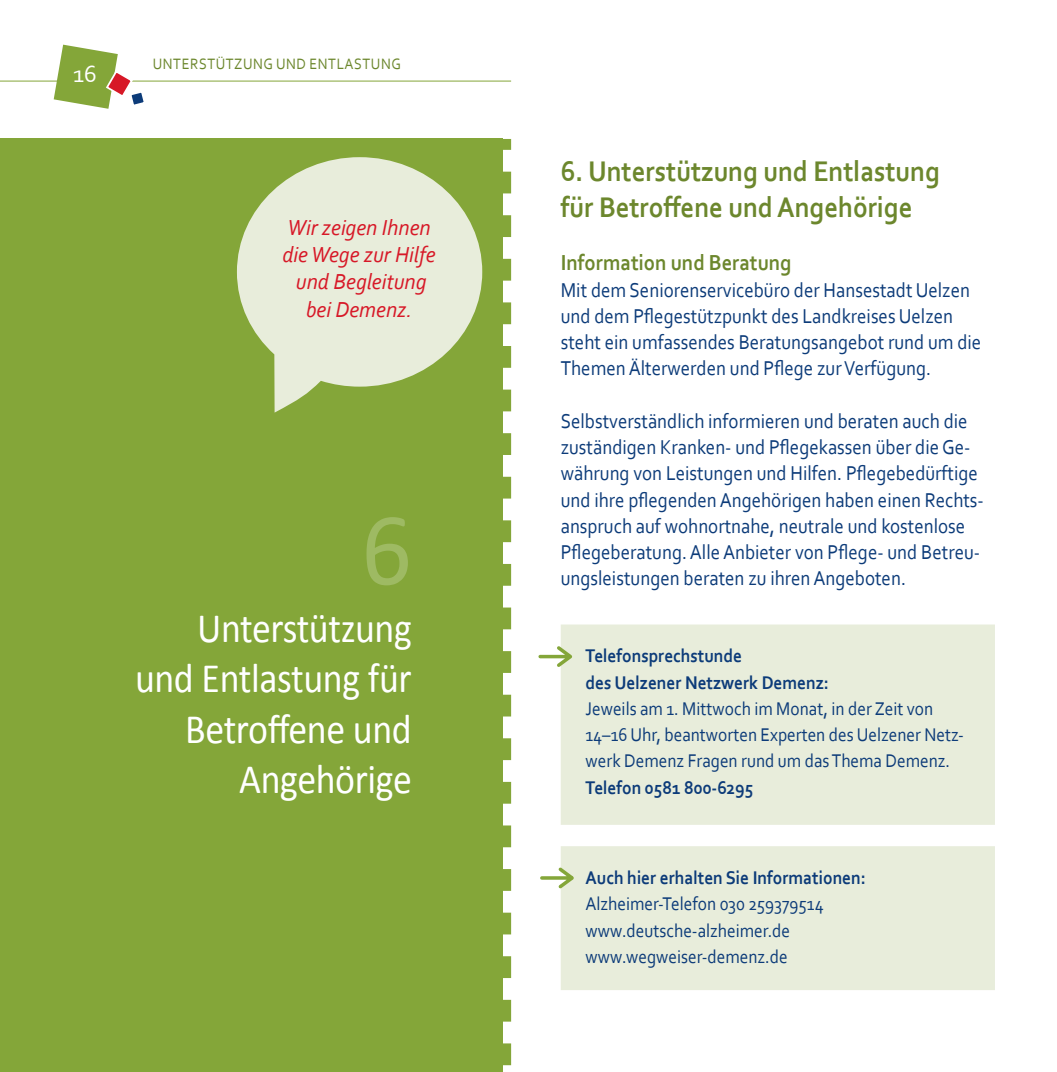
<style>
.page{position:relative;width:1057px;height:1072px;background:#fff}
.page>*{position:absolute;margin:0;border:0;box-sizing:border-box;transform-origin:0 0}
.t1{font:105px "Calibri";color:#9eba63;scale:.95 1}
.t2{font:42px/50.4px "Calibri";letter-spacing:-.01em;color:#fff;text-align:right;scale:.9 1}
.t3{font:700 29.75px/35.7px "Corbel";color:#6c872d;scale:.9 1}
.t4{font:24.5px "Corbel";color:#fff}
.t5{font:italic 22.75px/27.3px "Corbel";color:#d71827;text-align:center;scale:.95 1}
.t6{font:700 22.75px "Corbel";color:#6c872d;scale:.9 1}
.t7{font:21px/26.2px "Corbel";color:#0c3b79;scale:.9 1}
.t8{font:19.25px/26.2px "Corbel";color:#0c3b79;scale:.9 1}
.t9{font:700 19.25px/26.2px "Corbel";color:#0c3b79;scale:.9 1}
.t10{font:15.75px "Corbel";letter-spacing:.04em;color:#6c872d;scale:.9 1}
</style>
<div class="page">
<div style="left:0;top:139px;width:502px;height:932px;background:#84a639"></div>
<svg style="left:493px;top:150px;width:18px;height:922px"></svg>
<div style="left:493px;top:139px;width:18px;height:11px;background:#84a639"></div>
<hr style="left:0;top:81px;width:511px;height:1px;background:#84a639">
<svg style="left:54px;top:45px;width:93px;height:64px"></svg>
<svg style="left:237px;top:157px;width:245px;height:255px;fill:#e8eddb"></svg>
<div style="left:561px;top:624px;width:434px;height:366px;background:#e8eddb"></div>
<svg style="left:538px;top:646px;width:35px;height:21px"></svg>
<div style="left:554px;top:824px;width:446px;height:22px;background:#fff"></div>
<svg style="left:540px;top:867px;width:34px;height:22px"></svg>
<p class="t4" style="left:73px;top:58px;width:25px">16</p>
<p class="t10" style="left:153px;top:54px;width:277px">UNTERSTÜTZUNG UND ENTLASTUNG</p>
<p class="t5" style="left:282px;top:213px;width:163px">Wir zeigen Ihnen die Wege zur Hilfe und Begleitung bei Demenz.</p>
<h1 class="t1" style="left:361px;top:484px;width:55px">6</h1>
<h2 class="t2" style="left:135px;top:601px;width:309px">Unterstützung und Entlastung für<br>Betroffene und<br>Angehörige</h2>
<h3 class="t3" style="left:561px;top:152px;width:423px">6. Unterstützung und Entlastung für Betroffene und Angehörige</h3>
<p class="t6" style="left:561px;top:249px;width:258px">Information und Beratung</p>
<p class="t7" style="left:561px;top:276px;width:469px">Mit dem Seniorenservicebüro der Hansestadt Uelzen und dem Pflegestützpunkt des Landkreises Uelzen steht ein umfassendes Beratungsangebot rund um die Themen Älterwerden und Pflege zur Verfügung.</p>
<p class="t7" style="left:561px;top:407px;width:472px">Selbstverständlich informieren und beraten auch die zuständigen Kranken- und Pflegekassen über die Ge&shy;währung von Leistungen und Hilfen. Pflegebedürftige und ihre pflegenden Angehörigen haben einen Rechts&shy;anspruch auf wohnortnahe, neutrale und kostenlose Pflegeberatung. Alle Anbieter von Pflege- und Betreu&shy;ungsleistungen beraten zu ihren Angeboten.</p>
<p class="t9" style="left:585px;top:642px;width:272px">Telefonsprechstunde<br>des Uelzener Netzwerk Demenz:</p>
<p class="t8" style="left:585px;top:695px;width:422px">Jeweils am 1. Mittwoch im Monat, in der Zeit von<br>14–16 Uhr, beantworten Experten des Uelzener Netz&shy;werk Demenz Fragen rund um das Thema Demenz.</p>
<p class="t9" style="left:585px;top:773px;width:188px">Telefon 0581 800-6295</p>
<p class="t9" style="left:585px;top:864px;width:313px">Auch hier erhalten Sie Informationen:</p>
<p class="t8" style="left:585px;top:890px;width:266px">Alzheimer-Telefon 030 259379514 www.deutsche-alzheimer.de www.wegweiser-demenz.de</p>
</div>
